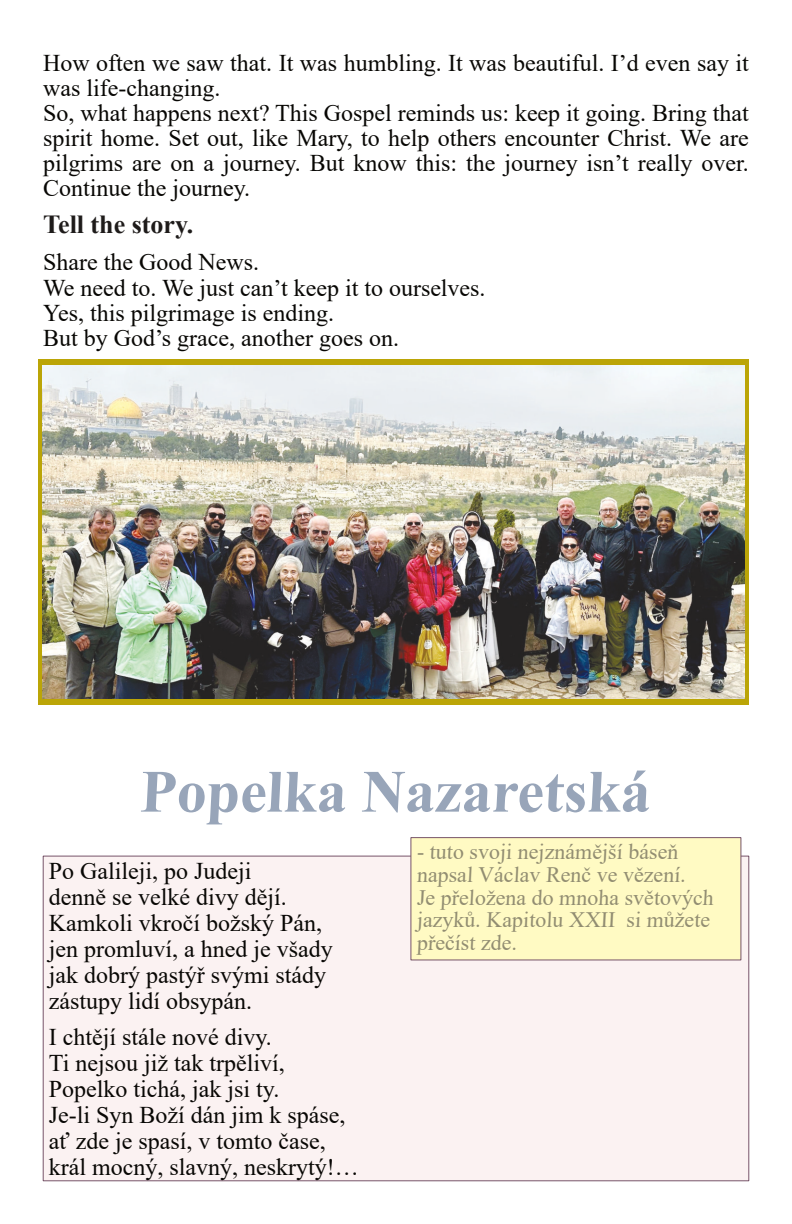
<style>
.page{position:relative;width:792px;height:1224px;background:#fff}
.page>*{position:absolute;margin:0;border:0;box-sizing:border-box;transform-origin:0 0}
.t1{font:700 60px "Times New Roman";color:#98a5b9}
.t2{font:700 26px "Times New Roman";color:#1e1b1a}
.t3{font:24px/26px "Times New Roman";color:#080704}
.t4{font:22px/23px "Times New Roman";color:rgb(35 31 32/.5)}
</style>
<div class="page">
<div style="left:39px;top:359px;width:710px;height:346px;background:#bba507"></div>
<img style="left:43px;top:365px;width:702px;height:334px">
<div style="left:43px;top:856px;width:706px;height:325px;background:#fbf2f2;border:1px solid #775469"></div>
<div style="left:411px;top:837px;width:330px;height:123px;background:#fffac3;border:1px solid #775469"></div>
<p class="t3" style="left:43px;top:53px;width:707px;line-height:25px">How often we saw that. It was humbling. It was beautiful. I’d even say it was life-changing.<br>So, what happens next? This Gospel reminds us: keep it going. Bring that spirit home. Set out, like Mary, to help others encounter Christ. We are pilgrims are on a journey. But know this: the journey isn’t really over.<br>Continue the journey.</p>
<p class="t2" style="left:43px;top:216px;width:151px">Tell the story.</p>
<p class="t3" style="left:43px;top:252px;width:444px;line-height:25px">Share the Good News.<br>We need to. We just can’t keep it to ourselves.<br>Yes, this pilgrimage is ending.<br>But by God’s grace, another goes on.</p>
<h1 class="t1" style="left:139px;top:771px;width:515px">Popelka Nazaretská</h1>
<p class="t3" style="left:49px;top:860px;width:285px">Po Galileji, po Judeji<br>denně se velké divy dějí.<br>Kamkoli vkročí božský Pán, jen promluví, a hned je všady jak dobrý pastýř svými stády zástupy lidí obsypán.</p>
<p class="t3" style="left:49px;top:1026px;width:311px">I chtějí stále nové divy.<br>Ti nejsou již tak trpěliví,<br>Popelko tichá, jak jsi ty.<br>Je-li Syn Boží dán jim k spáse, ať zde je spasí, v tomto čase, král mocný, slavný, neskrytý!…</p>
<p class="t4" style="left:417px;top:842px;width:298px">- tuto svoji nejznámější báseň napsal Václav Renč ve vězení.<br>Je přeložena do mnoha světových jazyků. Kapitolu XXII si můžete přečíst zde.</p>
</div>
